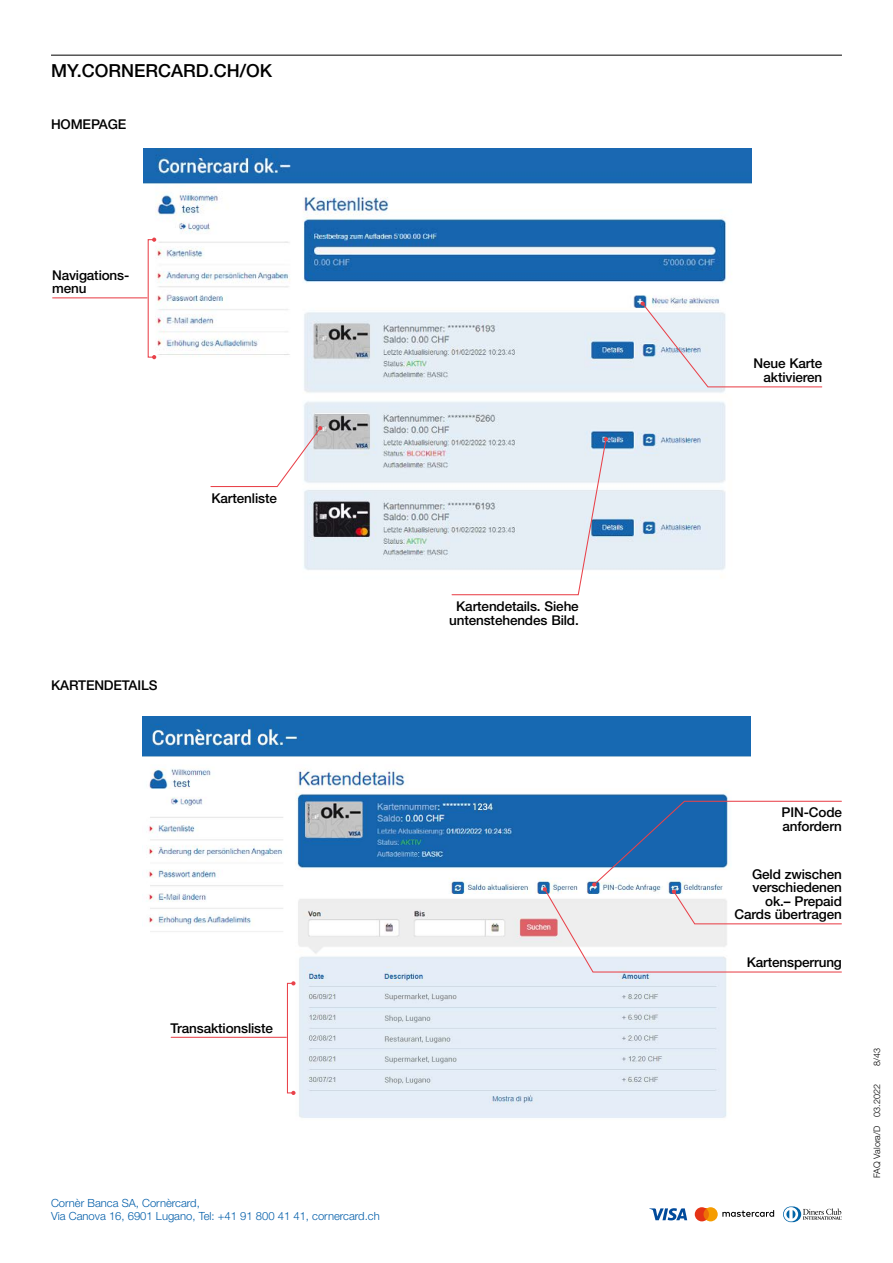
<style>
.page{position:relative;width:893px;height:1263px;background:#fff}
.page>*{position:absolute;margin:0;border:0;box-sizing:border-box;transform-origin:0 0}
.t1{font:500 18px "Helvetica Neue LT Std";color:#000}
.t2{font:500 13.5px/13.5px "Helvetica Neue LT Std";letter-spacing:-.01em;color:#000;text-align:right}
.t3{font:300 11.25px/13.5px "Helvetica Neue LT Std";color:#005da9}
.t4{font:300 9px "Helvetica Neue LT Std";color:#000}
</style>
<div class="page">
<svg style="left:695px;top:1207px;width:79px;height:14px"></svg>
<svg style="left:783px;top:1206px;width:59px;height:16px"></svg>
<svg style="left:649px;top:1208px;width:38px;height:12px"></svg>
<img style="left:143px;top:149px;width:608px;height:421px">
<svg style="left:451px;top:437px;width:157px;height:159px"></svg>
<svg style="left:210px;top:426px;width:112px;height:62px"></svg>
<svg style="left:641px;top:301px;width:182px;height:87px"></svg>
<hr style="left:53px;top:297px;width:94px;height:1px;background:#e9424a">
<div style="left:148px;top:239px;width:7px;height:119px;border:1px solid #e9424a"></div>
<svg style="left:152px;top:238px;width:4px;height:4px"></svg>
<svg style="left:152px;top:355px;width:4px;height:4px"></svg>
<img style="left:142px;top:716px;width:608px;height:402px">
<hr style="left:171px;top:1037px;width:115px;height:1px;background:#e9424a">
<div style="left:287px;top:983px;width:7px;height:110px;border:1px solid #e9424a"></div>
<svg style="left:291px;top:981px;width:5px;height:4px"></svg>
<svg style="left:291px;top:1091px;width:5px;height:4px"></svg>
<svg style="left:543px;top:800px;width:299px;height:173px"></svg>
<hr style="left:51px;top:55px;width:791px;height:1px;background:#000">
<h1 class="t1" style="left:51px;top:59px;width:223px">MY.CORNERCARD.CH/OK</h1>
<p class="t2" style="left:51px;top:117px;width:77px">HOMEPAGE</p>
<p class="t2" style="left:52px;top:268px;width:79px;text-align:left">Navigations&shy;menu</p>
<p class="t2" style="left:211px;top:491px;width:67px">Kartenliste</p>
<p class="t2" style="left:51px;top:678px;width:108px">KARTENDETAILS</p>
<p class="t2" style="left:449px;top:600px;width:131px;text-align:center">Kartendetails. Siehe untenstehendes Bild.</p>
<p class="t2" style="left:171px;top:1021px;width:104px">Transaktionsliste</p>
<p class="t3" style="left:51px;top:1196px;width:330px">Cornèr Banca SA, Cornèrcard,<br>Via Canova 16, 6901 Lugano, Tel: +41 91 800 41 41, cornercard.ch</p>
<p class="t2" style="left:753px;top:357px;width:70px">Neue Karte aktivieren</p>
<p class="t2" style="left:782px;top:805px;width:62px;text-align:left">PIN-Code anfordern</p>
<p class="t2" style="left:734px;top:867px;width:109px">Geld zwischen verschiedenen ok.– Prepaid<br>Cards übertragen</p>
<p class="t2" style="left:747px;top:955px;width:97px">Kartensperrung</p>
<p class="t4" style="left:871px;top:1066px;width:20px;rotate:-90deg">8/43</p>
<p class="t4" style="left:871px;top:1178px;width:95px;rotate:-90deg">FAQ Valora/D 03.2022</p>
</div>
